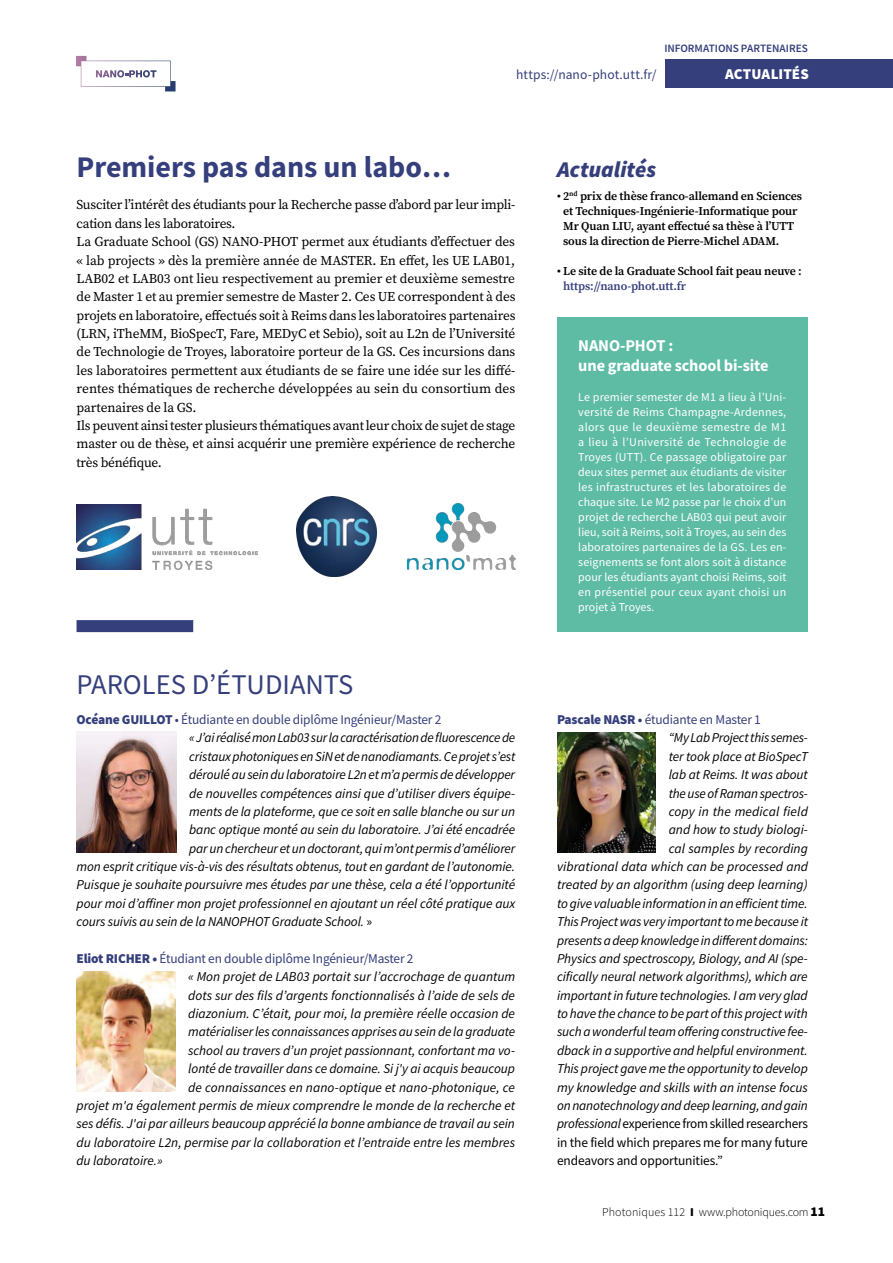
<style>
.page{position:relative;width:893px;height:1263px;background:#fff}
.page>*{position:absolute;margin:0;border:0;box-sizing:border-box;transform-origin:0 0}
.t1{font:700 30px "Source Sans Pro";color:#353f7b}
.t2{font:28.5px "Source Sans Pro";color:#353f7b}
.t3{font:italic 900 22.5px "Source Sans Pro";color:#353f7b}
.t4{font:700 16.5px/19.5px "Source Sans Pro";letter-spacing:-.01em;color:#fff}
.t5{font:900 15px "Source Sans Pro";letter-spacing:.005em;color:#fff}
.t6{font:italic 13.5px "Source Sans Pro";letter-spacing:-.01em;color:#000}
.t7{font:13.5px/18.3px "Source Serif Pro";letter-spacing:-.01em;color:#000}
.t8{font:13.5px "Source Sans Pro";letter-spacing:-.015em;color:#353f7b}
.t9{font:13.5px "Source Sans Pro";letter-spacing:-.01em;color:#000}
.t10{font:13.5px "Source Sans Pro";letter-spacing:.01em;color:#353f7b}
.t11{font:italic 13.5px "Source Sans Pro";letter-spacing:.01em;color:#000}
.t12{font:12px/15px "Source Sans Pro";letter-spacing:.02em;color:#fff;text-align:justify}
.t13{font:600 12px/15px "Source Serif Pro";letter-spacing:-.01em;color:#000}
.t14{font:300 12px "Source Sans Pro";color:#000}
.t15{font:600 12px "Source Serif Pro";letter-spacing:-.01em;color:#353f7b}
.t16{font:600 11.25px "Source Sans Pro";color:#353f7b}
.s1{font-weight:900}
.s2{font-style:normal}
.s3{font-weight:700}
.s4{font-style:italic}
.s5{font-weight:900;font-size:13.5px}
</style>
<div class="page">
<div style="left:665px;top:59px;width:228px;height:29px;background:#353f7b"></div>
<img style="left:77px;top:732px;width:99px;height:121px">
<svg style="left:76px;top:56px;width:100px;height:35px"></svg>
<img style="left:296px;top:496px;width:81px;height:81px">
<img style="left:77px;top:504px;width:180px;height:65px">
<img style="left:408px;top:503px;width:107px;height:67px">
<img style="left:77px;top:972px;width:98px;height:119px">
<img style="left:557px;top:733px;width:99px;height:120px">
<div style="left:77px;top:620px;width:116px;height:12px;background:#353f7b"></div>
<div style="left:557px;top:318px;width:251px;height:314px;background:#5ebca5"></div>
<p class="t16" style="left:664px;top:41px;width:145px">INFORMATIONS PARTENAIRES</p>
<p class="t10" style="left:516px;top:66px;width:142px">https://nano-phot.utt.fr/</p>
<p class="t5" style="left:725px;top:64px;width:85px">ACTUALITÉS</p>
<h1 class="t1" style="left:77px;top:147px;width:376px">Premiers pas dans un labo…</h1>
<p class="t7" style="left:77px;top:196px;width:440px">Susciter l’intérêt des étudiants pour la Recherche passe d’abord par leur impli&shy;cation dans les laboratoires.<br>La Graduate School (GS) NANO-PHOT permet aux étudiants d’effectuer des « lab projects » dès la première année de MASTER. En effet, les UE LAB01, LAB02 et LAB03 ont lieu respectivement au premier et deuxième semestre de Master 1 et au premier semestre de Master 2. Ces UE correspondent à des projets en laboratoire, effectués soit à Reims dans les laboratoires partenaires (LRN, iTheMM, BioSpecT, Fare, MEDyC et Sebio), soit au L2n de l’Université de Technologie de Troyes, laboratoire porteur de la GS. Ces incursions dans les laboratoires permettent aux étudiants de se faire une idée sur les diffé&shy;rentes thématiques de recherche développées au sein du consortium des partenaires de la GS.<br>Ils peuvent ainsi tester plusieurs thématiques avant leur choix de sujet de stage master ou de thèse, et ainsi acquérir une première expérience de recherche très bénéfique.</p>
<h2 class="t2" style="left:77px;top:666px;width:278px">PAROLES D’ÉTUDIANTS</h2>
<p class="t8" style="left:77px;top:711px;width:366px"><span class="s1">Océane GUILLOT</span> • Étudiante en double diplôme Ingénieur/Master 2</p>
<p class="t6" style="left:189px;top:729px;width:327px">« J’ai réalisé mon Lab03 sur la caractérisation de fluorescence de</p>
<p class="t6" style="left:189px;top:748px;width:328px">cristaux photoniques en SiN et de nanodiamants. Ce projet s’est</p>
<p class="t6" style="left:189px;top:766px;width:327px">déroulé au sein du laboratoire L2n et m’a permis de développer</p>
<p class="t6" style="left:189px;top:784px;width:327px">de nouvelles compétences ainsi que d’utiliser divers équipe-</p>
<p class="t6" style="left:189px;top:803px;width:327px">ments de la plateforme, que ce soit en salle blanche ou sur un</p>
<p class="t6" style="left:189px;top:821px;width:328px">banc optique monté au sein du laboratoire. J’ai été encadrée</p>
<p class="t6" style="left:189px;top:839px;width:328px">par un chercheur et un doctorant, qui m’ont permis d’améliorer</p>
<p class="t6" style="left:77px;top:858px;width:440px">mon esprit critique vis-à-vis des résultats obtenus, tout en gardant de l’autonomie.</p>
<p class="t6" style="left:77px;top:876px;width:440px">Puisque je souhaite poursuivre mes études par une thèse, cela a été l’opportunité</p>
<p class="t6" style="left:77px;top:895px;width:440px">pour moi d’affiner mon projet professionnel en ajoutant un réel côté pratique aux</p>
<p class="t6" style="left:77px;top:913px;width:297px">cours suivis au sein de la NANOPHOT Graduate School. <span class="s2">»</span></p>
<p class="t8" style="left:77px;top:950px;width:338px"><span class="s1">Eliot RICHER •</span> Étudiant en double diplôme Ingénieur/Master 2</p>
<p class="t6" style="left:188px;top:968px;width:329px">« Mon projet de LAB03 portait sur l’accrochage de quantum</p>
<p class="t6" style="left:188px;top:986px;width:328px">dots sur des fils d’argents fonctionnalisés à l’aide de sels de</p>
<p class="t6" style="left:188px;top:1005px;width:328px">diazonium. C’était, pour moi, la première réelle occasion de</p>
<p class="t6" style="left:188px;top:1023px;width:329px">matérialiser les connaissances apprises au sein de la graduate</p>
<p class="t6" style="left:188px;top:1042px;width:328px">school au travers d’un projet passionnant, confortant ma vo-</p>
<p class="t6" style="left:188px;top:1060px;width:328px">lonté de travailler dans ce domaine. Si j'y ai acquis beaucoup</p>
<p class="t6" style="left:188px;top:1078px;width:328px">de connaissances en nano-optique et nano-photonique, ce</p>
<p class="t6" style="left:77px;top:1097px;width:440px">projet m'a également permis de mieux comprendre le monde de la recherche et</p>
<p class="t6" style="left:77px;top:1115px;width:440px">ses défis. J'ai par ailleurs beaucoup apprécié la bonne ambiance de travail au sein</p>
<p class="t6" style="left:77px;top:1133px;width:440px">du laboratoire L2n, permise par la collaboration et l’entraide entre les membres</p>
<p class="t6" style="left:77px;top:1152px;width:88px">du laboratoire.»</p>
<h3 class="t3" style="left:557px;top:154px;width:100px">Actualités</h3>
<p class="t13" style="left:563px;top:189px;width:241px;text-indent:-6px">• 2<sup>nd</sup> prix de thèse franco-allemand en Sciences et Techniques-Ingénierie-Informatique pour Mr Quan LIU, ayant effectué sa thèse à l’UTT sous la direction de Pierre-Michel ADAM.</p>
<p class="t13" style="left:557px;top:264px;width:246px">• Le site de la Graduate School fait peau neuve :</p>
<p class="t15" style="left:563px;top:278px;width:125px">https://nano-phot.utt.fr</p>
<p class="t4" style="left:578px;top:336px;width:192px">NANO-PHOT :<br>une graduate school bi-site</p>
<p class="t12" style="left:578px;top:389px;width:210px">Le premier semester de M1 a lieu à l’Uni&shy;versité de Reims Champagne-Ardennes, alors que le deuxième semestre de M1 a lieu à l’Université de Technologie de Troyes (UTT). Ce passage obligatoire par deux sites permet aux étudiants de visiter les infrastructures et les laboratoires de chaque site. Le M2 passe par le choix d’un projet de recherche LAB03 qui peut avoir lieu, soit à Reims, soit à Troyes, au sein des laboratoires partenaires de la GS. Les en&shy;seignements se font alors soit à distance pour les étudiants ayant choisi Reims, soit en présentiel pour ceux ayant choisi un projet à Troyes.</p>
<p class="t8" style="left:557px;top:711px;width:205px"><span class="s1">Pascale NASR</span> <span class="s3">•</span> étudiante en Master 1</p>
<p class="t6" style="left:669px;top:729px;width:141px">“My Lab Project this semes-</p>
<p class="t6" style="left:669px;top:748px;width:141px">ter took place at BioSpecT</p>
<p class="t6" style="left:669px;top:766px;width:141px">lab at Reims. It was about</p>
<p class="t6" style="left:669px;top:784px;width:141px">the use of Raman spectros-</p>
<p class="t11" style="left:669px;top:803px;width:141px">copy in the medical field</p>
<p class="t6" style="left:669px;top:821px;width:141px">and how to study biologi-</p>
<p class="t6" style="left:669px;top:839px;width:141px">cal samples by recording</p>
<p class="t6" style="left:557px;top:858px;width:252px">vibrational data which can be processed and</p>
<p class="t6" style="left:557px;top:876px;width:252px">treated by an algorithm (using deep learning)</p>
<p class="t6" style="left:557px;top:895px;width:252px">to give valuable information in an efficient time.</p>
<p class="t6" style="left:557px;top:913px;width:253px">This Project was very important to me because it</p>
<p class="t6" style="left:557px;top:931px;width:252px">presents a deep knowledge in different domains:</p>
<p class="t6" style="left:557px;top:950px;width:252px">Physics and spectroscopy, Biology, and AI (spe-</p>
<p class="t6" style="left:557px;top:968px;width:252px">cifically neural network algorithms), which are</p>
<p class="t6" style="left:557px;top:986px;width:252px">important in future technologies. I am very glad</p>
<p class="t6" style="left:557px;top:1005px;width:252px">to have the chance to be part of this project with</p>
<p class="t6" style="left:557px;top:1023px;width:252px">such a wonderful team offering constructive fee-</p>
<p class="t6" style="left:557px;top:1042px;width:252px">dback in a supportive and helpful environment.</p>
<p class="t6" style="left:557px;top:1060px;width:252px">This project gave me the opportunity to develop</p>
<p class="t6" style="left:557px;top:1078px;width:252px">my knowledge and skills with an intense focus</p>
<p class="t6" style="left:557px;top:1097px;width:252px">on nanotechnology and deep learning, and gain</p>
<p class="t9" style="left:557px;top:1115px;width:252px"><span class="s4">professional</span> experience from skilled researchers</p>
<p class="t9" style="left:557px;top:1133px;width:252px">in the field which prepares me for many future</p>
<p class="t9" style="left:557px;top:1152px;width:167px">endeavors and opportunities.”</p>
<p class="t14" style="left:602px;top:1205px;width:224px">Photoniques 112 <span class="s1">I</span> www.photoniques.com <span class="s5">11</span></p>
</div>
